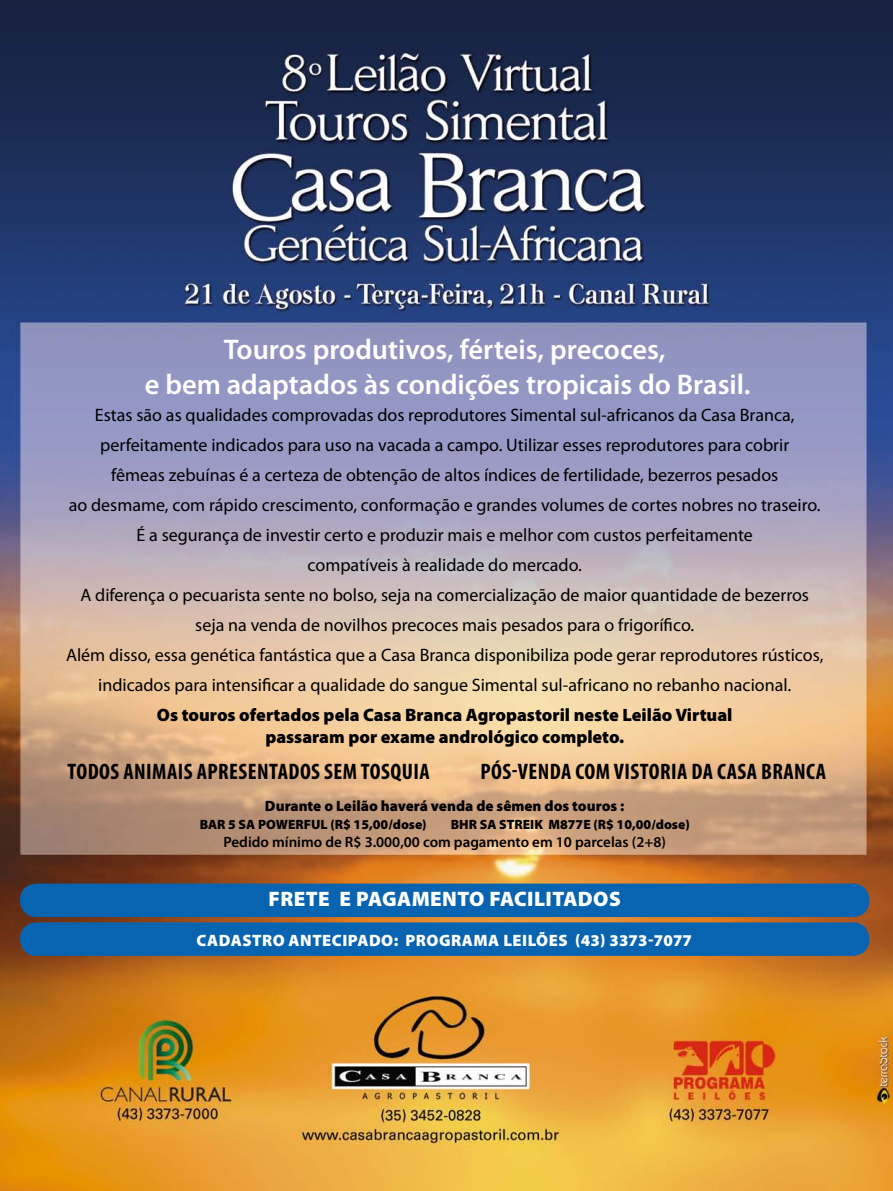
<style>
.page{position:relative;width:893px;height:1191px;background:#fff}
.page>*{position:absolute;margin:0;border:0;box-sizing:border-box;transform-origin:0 0}
.t1{font:600 28.5px/34.5px "Myriad Pro";color:#fff;text-align:center}
.t2{font:700 condensed 22.5px "Myriad Pro";letter-spacing:.02em;color:#000}
.t3{font:900 21px "Myriad Pro";letter-spacing:.02em;color:#fff}
.t4{font:18px/30px "Myriad Pro";color:#000;text-align:center}
.t5{font:900 18px/21.6px "Myriad Pro";color:#000;text-align:center}
.t6{font:900 16.5px "Myriad Pro";letter-spacing:.01em;color:#fff}
.t7{font:900 16.5px "Myriad Pro";letter-spacing:.03em;color:#fff}
.t8{font:600 15px "Myriad Pro";color:#000}
.t9{font:900 15px "Myriad Pro";color:#000}
.t10{font:900 13.5px "Myriad Pro";color:#000}
</style>
<div class="page">
<img style="left:0;top:0;width:893px;height:1191px">
<div style="left:20px;top:883px;width:849px;height:34px;background:#0864b1;border-radius:16px"></div>
<div style="left:20px;top:922px;width:849px;height:34px;background:#0864b1;border-radius:16px"></div>
<h1 class="t1" style="left:145px;top:333px;width:607px">Touros produtivos, férteis, precoces,<br>e bem adaptados às condições tropicais do Brasil.</h1>
<p class="t4" style="left:66px;top:400px;width:759px">Estas são as qualidades comprovadas dos reprodutores Simental sul-africanos da Casa Branca, perfeitamente indicados para uso na vacada a campo. Utilizar esses reprodutores para cobrir<br>fêmeas zebuínas é a certeza de obtenção de altos índices de fertilidade, bezerros pesados<br>ao desmame, com rápido crescimento, conformação e grandes volumes de cortes nobres no traseiro.<br>É a segurança de investir certo e produzir mais e melhor com custos perfeitamente<br>compatíveis à realidade do mercado.<br>A diferença o pecuarista sente no bolso, seja na comercialização de maior quantidade de bezerros seja na venda de novilhos precoces mais pesados para o frigorífico.<br>Além disso, essa genética fantástica que a Casa Branca disponibiliza pode gerar reprodutores rústicos, indicados para intensificar a qualidade do sangue Simental sul-africano no rebanho nacional.</p>
<p class="t5" style="left:157px;top:704px;width:577px">Os touros ofertados pela Casa Branca Agropastoril neste Leilão Virtual passaram por exame andrológico completo.</p>
<p class="t2" style="left:67px;top:759px;width:21px">TODOS</p>
<p class="t2" style="left:123px;top:759px;width:85px">ANIMAISAPRESEN</p>
<p class="t2" style="left:269px;top:759px;width:20px">TADOS</p>
<p class="t2" style="left:324px;top:759px;width:106px">SEM TOSQUIA</p>
<p class="t2" style="left:480px;top:759px;width:60px">PÓS-VENDA</p>
<p class="t2" style="left:575px;top:759px;width:209px">COM VISTORIA DA CASA BRANCA</p>
<p class="t9" style="left:265px;top:797px;width:361px">Durante o Leilão haverá venda de sêmen dos touros :</p>
<p class="t10" style="left:200px;top:817px;width:229px">BAR 5 SA POWERFUL (R$ 15,00/dose)</p>
<p class="t10" style="left:451px;top:817px;width:240px">BHR SA STREIK M877E (R$ 10,00/dose)</p>
<p class="t8" style="left:224px;top:834px;width:444px">Pedido mínimo de R$ 3.000,00 com pagamento em 10 parcelas (2+8)</p>
<p class="t3" style="left:269px;top:887px;width:352px">FRETE E PAGAMENTO FACILITADOS</p>
<p class="t7" style="left:197px;top:931px;width:23px">cada</p>
<p class="t7" style="left:242px;top:931px;width:22px">stro</p>
<p class="t7" style="left:289px;top:931px;width:65px">antecipado</p>
<p class="t7" style="left:394px;top:931px;width:24px">: pro</p>
<p class="t6" style="left:439px;top:931px;width:254px">grama LEILÕES (43) 3373-7077</p>
</div>
